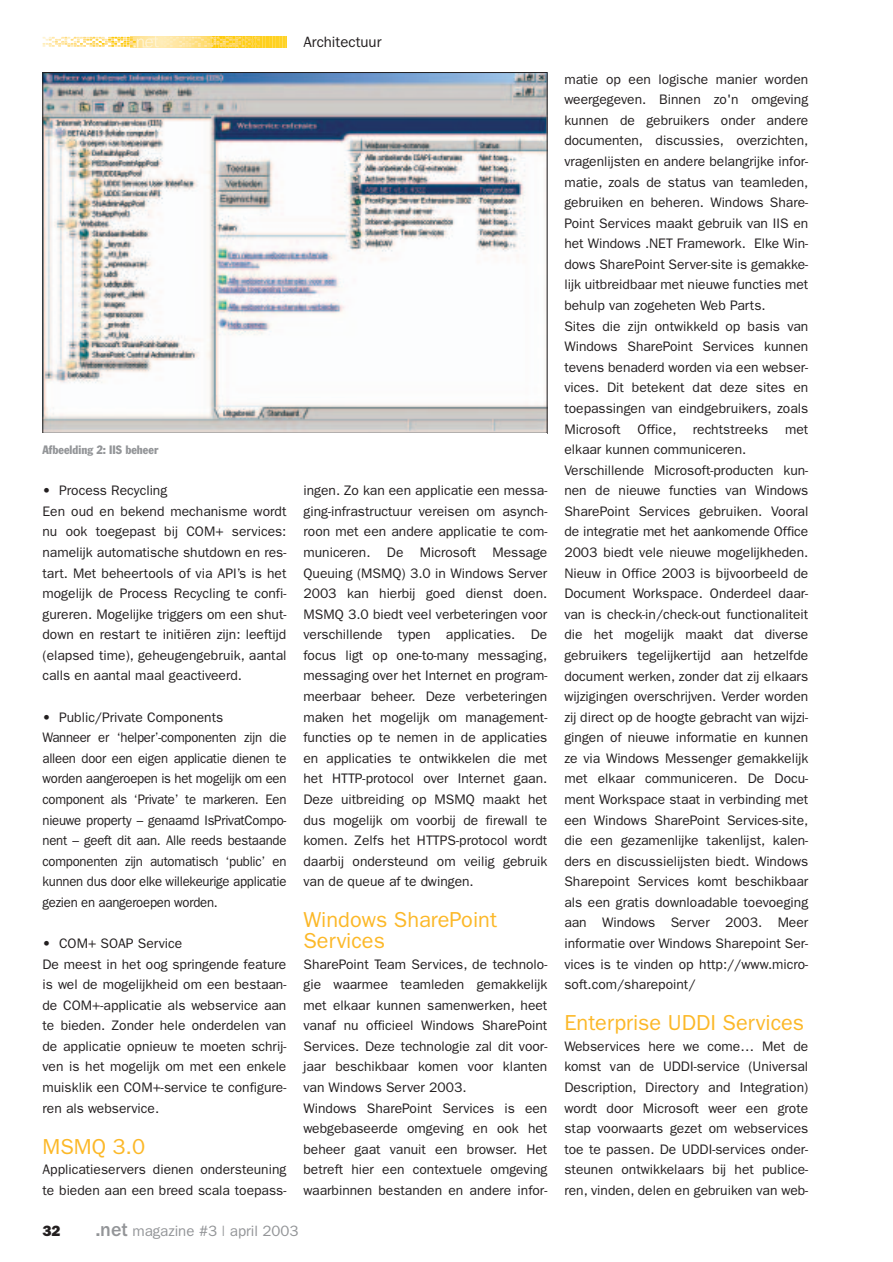
<style>
.page{position:relative;width:893px;height:1262px;background:#fff}
.page>*{position:absolute;margin:0;border:0;box-sizing:border-box;transform-origin:0 0}
.t1{font:21.75px/20.5px "Franklin Gothic";color:#fcb828}
.t2{font:15px "Franklin Gothic";color:#939598}
.t3{font:15px "Franklin Gothic";color:#231f20}
.t4{font:800 15px "Franklin Gothic";color:#231f20}
.t5{font:13.8px/20.5px "Franklin Gothic";color:#231f20}
.t6{font:13.8px/20.5px "Franklin Gothic";letter-spacing:-.02em;color:#231f20}
.t7{font:condensed 12px "Franklin Gothic";color:#939598}
.s1{font-weight:800}
.s2{font-weight:500;font-size:19.95px}
</style>
<div class="page">
<svg style="left:43px;top:36px;width:243px;height:11px;background:#fee289"></svg>
<img style="left:45px;top:74px;width:500px;height:357px">
<p class="t3" style="left:303px;top:36px;width:79px">Architectuur</p>
<p class="t7" style="left:43px;top:445px;width:117px">Afbeelding 2: IIS beheer</p>
<p class="t5" style="left:43px;top:481px;width:245px">• Process Recycling<br>Een oud en bekend mechanisme wordt nu ook toegepast bij COM+ services: namelijk automatische shutdown en res&shy;tart. Met beheertools of via API’s is het mogelijk de Process Recycling te confi&shy;gureren. Mogelijke triggers om een shut&shy;down en restart te initiëren zijn: leeftijd (elapsed time), geheugengebruik, aantal calls en aantal maal geactiveerd.</p>
<p class="t6" style="left:43px;top:708px;width:245px">• Public/Private Components<br>Wanneer er ‘helper’-componenten zijn die alleen door een eigen applicatie dienen te worden aangeroepen is het mogelijk om een component als ‘Private’ te markeren. Een nieuwe property – genaamd IsPrivatCompo&shy;nent – geeft dit aan. Alle reeds bestaande componenten zijn automatisch ‘public’ en kunnen dus door elke willekeurige applicatie gezien en aangeroepen worden.</p>
<p class="t5" style="left:43px;top:934px;width:245px">• COM+ SOAP Service<br>De meest in het oog springende feature is wel de mogelijkheid om een bestaan&shy;de COM+-applicatie als webservice aan te bieden. Zonder hele onderdelen van de applicatie opnieuw te moeten schrij&shy;ven is het mogelijk om met een enkele muisklik een COM+-service te configure&shy;ren als webservice.</p>
<h1 class="t1" style="left:43px;top:1138px;width:104px">MSMQ 3.0</h1>
<p class="t5" style="left:43px;top:1160px;width:245px">Applicatieservers dienen ondersteuning te bieden aan een breed scala toepass-</p>
<p class="t5" style="left:303px;top:481px;width:245px;text-align:justify">ingen. Zo kan een applicatie een messa&shy;ging-infrastructuur vereisen om asynch&shy;roon met een andere applicatie te com&shy;municeren. De Microsoft Message Queuing (MSMQ) 3.0 in Windows Server 2003 kan hierbij goed dienst doen.<br>MSMQ 3.0 biedt veel verbeteringen voor verschillende typen applicaties. De focus ligt op one-to-many messaging, messaging over het Internet en program&shy;meerbaar beheer. Deze verbeteringen maken het mogelijk om management&shy;functies op te nemen in de applicaties en applicaties te ontwikkelen die met het HTTP-protocol over Internet gaan.<br>Deze uitbreiding op MSMQ maakt het dus mogelijk om voorbij de firewall te komen. Zelfs het HTTPS-protocol wordt daarbij ondersteund om veilig gebruik van de queue af te dwingen.</p>
<h1 class="t1" style="left:303px;top:911px;width:195px">Windows SharePoint<br>Services</h1>
<p class="t5" style="left:303px;top:954px;width:245px">SharePoint Team Services, de technolo&shy;gie waarmee teamleden gemakkelijk met elkaar kunnen samenwerken, heet vanaf nu officieel Windows SharePoint Services. Deze technologie zal dit voor&shy;jaar beschikbaar komen voor klanten van Windows Server 2003.<br>Windows SharePoint Services is een webgebaseerde omgeving en ook het beheer gaat vanuit een browser. Het betreft hier een contextuele omgeving waarbinnen bestanden en andere infor-</p>
<p class="t4" style="left:43px;top:1225px;width:19px">32</p>
<p class="t2" style="left:96px;top:1225px;width:204px"><span class="s1">.</span><span class="s2">net</span> magazine #3 | april 2003</p>
<p class="t5" style="left:564px;top:70px;width:245px">matie op een logische manier worden weergegeven. Binnen zo'n omgeving kunnen de gebruikers onder andere documenten, discussies, overzichten, vragenlijsten en andere belangrijke infor&shy;matie, zoals de status van teamleden, gebruiken en beheren. Windows Share-Point Services maakt gebruik van IIS en het Windows .NET Framework. Elke Win&shy;dows SharePoint Server-site is gemakke&shy;lijk uitbreidbaar met nieuwe functies met behulp van zogeheten Web Parts.<br>Sites die zijn ontwikkeld op basis van Windows SharePoint Services kunnen tevens benaderd worden via een webser&shy;vices. Dit betekent dat deze sites en toepassingen van eindgebruikers, zoals Microsoft Office, rechtstreeks met elkaar kunnen communiceren.<br>Verschillende Microsoft-producten kun&shy;nen de nieuwe functies van Windows SharePoint Services gebruiken. Vooral de integratie met het aankomende Office 2003 biedt vele nieuwe mogelijkheden.<br>Nieuw in Office 2003 is bijvoorbeeld de Document Workspace. Onderdeel daar&shy;van is check-in/check-out functionaliteit die het mogelijk maakt dat diverse gebruikers tegelijkertijd aan hetzelfde document werken, zonder dat zij elkaars wijzigingen overschrijven. Verder worden zij direct op de hoogte gebracht van wijzi&shy;gingen of nieuwe informatie en kunnen ze via Windows Messenger gemakkelijk met elkaar communiceren. De Docu&shy;ment Workspace staat in verbinding met een Windows SharePoint Services-site, die een gezamenlijke takenlijst, kalen&shy;ders en discussielijsten biedt. Windows Sharepoint Services komt beschikbaar als een gratis downloadable toevoeging aan Windows Server 2003. Meer informatie over Windows Sharepoint Ser&shy;vices is te vinden op http://www.micro&shy;soft.com/sharepoint/</p>
<h1 class="t1" style="left:564px;top:1014px;width:241px">Enterprise UDDI Services</h1>
<p class="t5" style="left:564px;top:1037px;width:245px;text-align:justify">Webservices here we come… Met de komst van de UDDI-service (Universal Description, Directory and Integration) wordt door Microsoft weer een grote stap voorwaarts gezet om webservices toe te passen. De UDDI-services onder&shy;steunen ontwikkelaars bij het publice&shy;ren, vinden, delen en gebruiken van web-</p>
</div>
